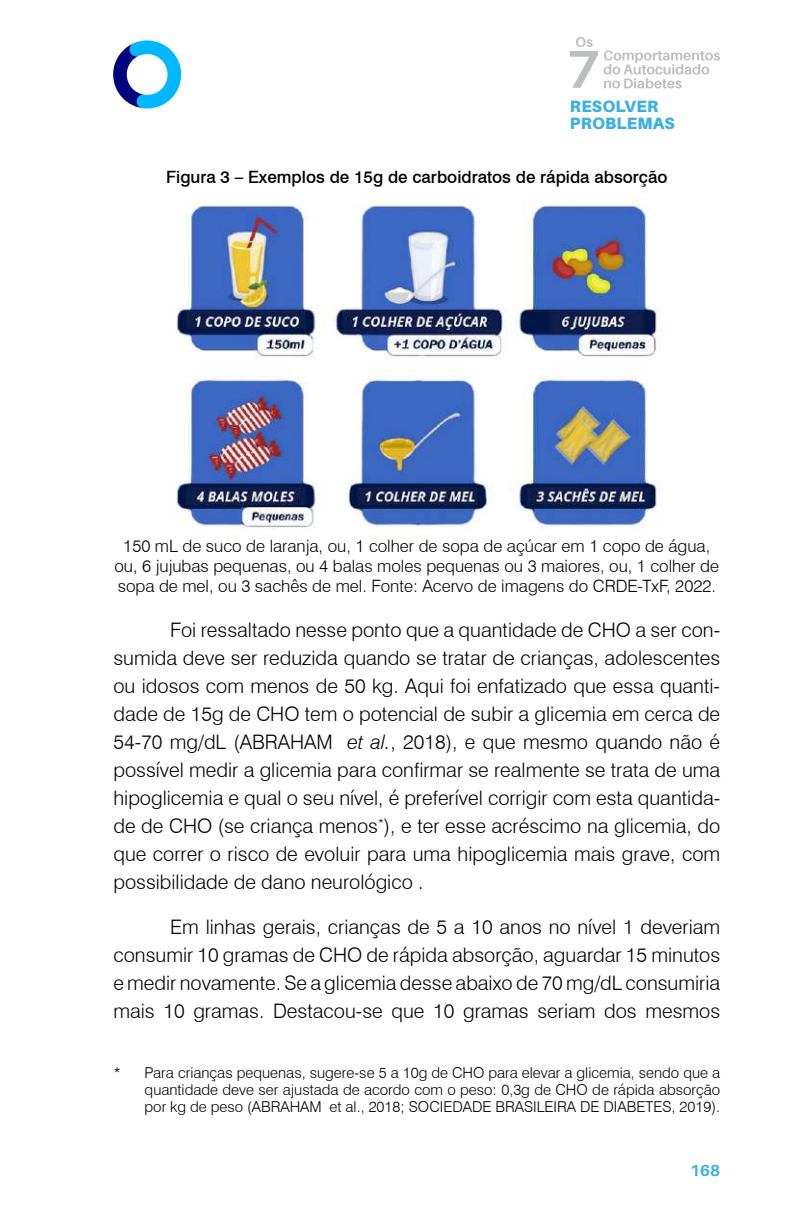
<style>
.page{position:relative;width:794px;height:1225px;background:#fff}
.page>*{position:absolute;margin:0;border:0;box-sizing:border-box;transform-origin:0 0}
.t1{font:300 20px/28px "Swiss 721 BT";color:#000;text-align:justify}
.t2{font:300 17px/20px "Swiss 721 BT";color:#000;text-align:center}
.t3{font:500 17px "Swiss 721 BT";color:#000}
.t4{font:900 16.4px/17px "Aileron";letter-spacing:.01em;color:#3ab0e5}
.t5{font:700 16px "Aileron";color:#3ab0e5}
.t6{font:300 15px/17px "Swiss 721 BT";color:#000;text-align:justify}
.s1{font-style:italic}
</style>
<div class="page">
<svg style="left:570px;top:37px;width:150px;height:51px"></svg>
<svg style="left:113px;top:40px;width:68px;height:68px"></svg>
<img style="left:170px;top:198px;width:492px;height:333px">
<p class="t4" style="left:570px;top:98px;width:106px">RESOLVER<br>PROBLEMAS</p>
<p class="t3" style="left:166px;top:167px;width:503px">Figura 3 – Exemplos de 15g de carboidratos de rápida absorção</p>
<p class="t2" style="left:114px;top:536px;width:606px">150 mL de suco de laranja, ou, 1 colher de sopa de açúcar em 1 copo de água, ou, 6 jujubas pequenas, ou 4 balas moles pequenas ou 3 maiores, ou, 1 colher de sopa de mel, ou 3 sachês de mel. Fonte: Acervo de imagens do CRDE-TxF, 2022.</p>
<p class="t1" style="left:113px;top:616px;width:608px;text-indent:57px">Foi ressaltado nesse ponto que a quantidade de CHO a ser con&shy;sumida deve ser reduzida quando se tratar de crianças, adolescentes ou idosos com menos de 50 kg. Aqui foi enfatizado que essa quanti&shy;dade de 15g de CHO tem o potencial de subir a glicemia em cerca de 54-70 mg/dL (ABRAHAM <span class="s1">et al.</span>, 2018), e que mesmo quando não é possível medir a glicemia para confirmar se realmente se trata de uma hipoglicemia e qual o seu nível, é preferível corrigir com esta quantida&shy;de de CHO (se criança menos<sup>*</sup>), e ter esse acréscimo na glicemia, do que correr o risco de evoluir para uma hipoglicemia mais grave, com possibilidade de dano neurológico .</p>
<p class="t1" style="left:113px;top:913px;width:608px;text-indent:57px">Em linhas gerais, crianças de 5 a 10 anos no nível 1 deveriam consumir 10 gramas de CHO de rápida absorção, aguardar 15 minutos e medir novamente. Se a glicemia desse abaixo de 70 mg/dL consumiria mais 10 gramas. Destacou-se que 10 gramas seriam dos mesmos</p>
<p class="t6" style="left:145px;top:1063px;width:577px;text-indent:-31px">* Para crianças pequenas, sugere-se 5 a 10g de CHO para elevar a glicemia, sendo que a quantidade deve ser ajustada de acordo com o peso: 0,3g de CHO de rápida absorção por kg de peso (ABRAHAM et al., 2018; SOCIEDADE BRASILEIRA DE DIABETES, 2019).</p>
<p class="t5" style="left:690px;top:1161px;width:31px">168</p>
</div>
